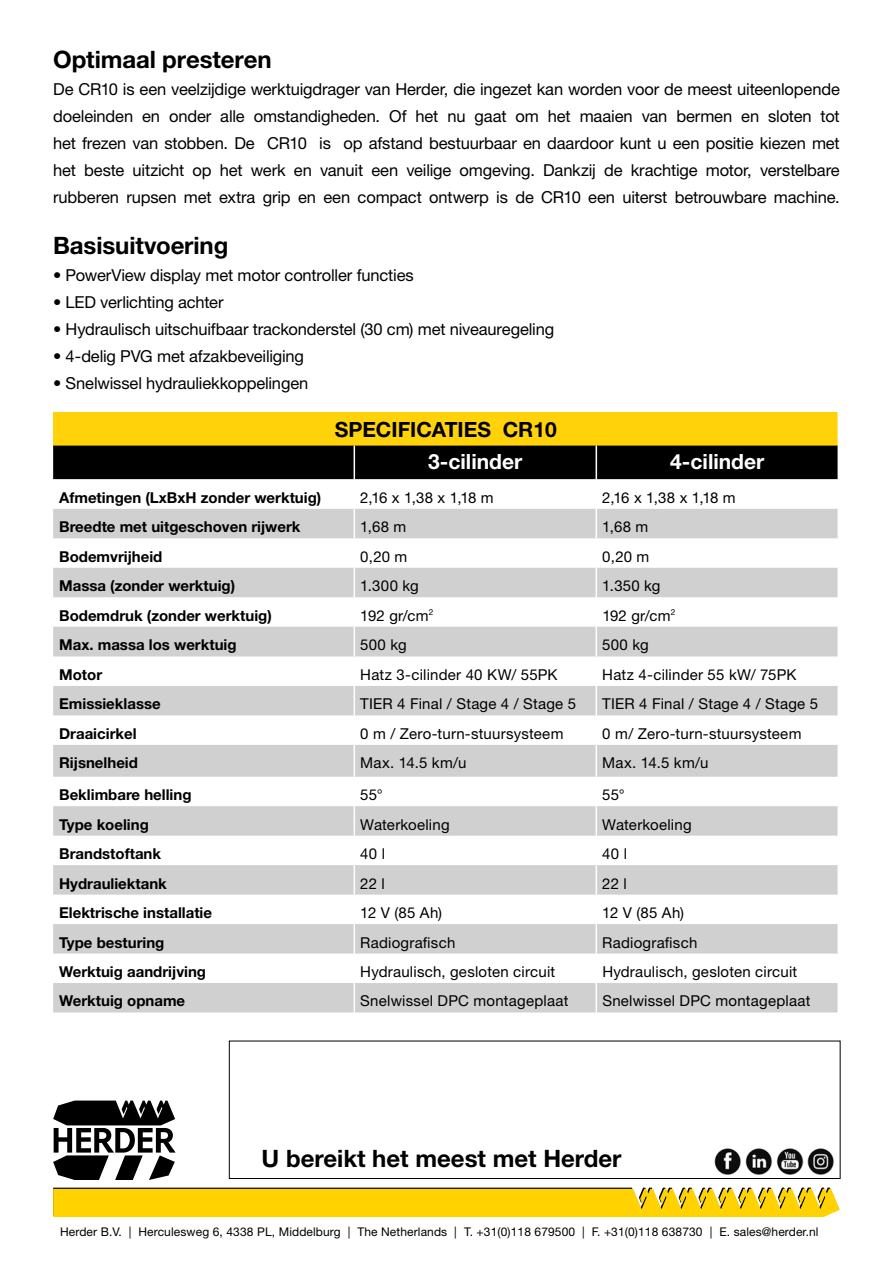
<style>
.page{position:relative;width:893px;height:1263px;background:#fff}
.page>*{position:absolute;margin:0;border:0;box-sizing:border-box;transform-origin:0 0}
.t1{font:700 24px "Helvetica Neue LT Std";color:#000}
.t2{font:700 21px "Helvetica Neue LT Std";color:#fff}
.t3{font:700 21px "Helvetica Neue LT Std";color:#000}
.t4{font:16.5px/27px "Helvetica Neue LT Std";letter-spacing:-.01em;color:#000;text-align:justify}
.t5{font:15px "Helvetica Neue LT Std";letter-spacing:.015em;color:#000}
.t6{font:700 15px "Helvetica Neue LT Std";color:#000}
.t7{font:12px "Helvetica Neue LT Std";letter-spacing:.01em;color:#000}
</style>
<div class="page">
<div style="left:53px;top:412px;width:785px;height:34px;background:#ffd209"></div>
<div style="left:53px;top:446px;width:785px;height:33px;background:#000"></div>
<svg style="left:53px;top:509px;width:785px;height:503px;fill:#d0d0d0"></svg>
<hr style="left:354px;top:446px;width:1px;height:33px;background:#fff">
<hr style="left:596px;top:446px;width:1px;height:33px;background:#fff">
<svg style="left:354px;top:509px;width:1px;height:29px"></svg>
<svg style="left:596px;top:509px;width:1px;height:29px"></svg>
<svg style="left:354px;top:568px;width:1px;height:29px"></svg>
<svg style="left:596px;top:568px;width:1px;height:29px"></svg>
<svg style="left:596px;top:686px;width:1px;height:29px"></svg>
<svg style="left:354px;top:686px;width:1px;height:29px"></svg>
<svg style="left:596px;top:627px;width:1px;height:29px"></svg>
<hr style="left:596px;top:745px;width:1px;height:32px;background:#fff">
<svg style="left:354px;top:983px;width:1px;height:29px"></svg>
<svg style="left:354px;top:627px;width:1px;height:29px"></svg>
<hr style="left:354px;top:745px;width:1px;height:32px;background:#fff">
<hr style="left:354px;top:806px;width:1px;height:30px;background:#fff">
<hr style="left:596px;top:806px;width:1px;height:30px;background:#fff">
<hr style="left:354px;top:865px;width:1px;height:30px;background:#fff">
<hr style="left:596px;top:865px;width:1px;height:30px;background:#fff">
<svg style="left:354px;top:924px;width:1px;height:29px"></svg>
<svg style="left:596px;top:924px;width:1px;height:29px"></svg>
<svg style="left:596px;top:961px;width:204px;height:51px"></svg>
<svg style="left:53px;top:1187px;width:787px;height:30px;background:#f2ca10"></svg>
<svg style="left:53px;top:1100px;width:123px;height:80px"></svg>
<div style="left:229px;top:1041px;width:611px;height:138px;border:1px solid #000"></div>
<img style="left:714px;top:1148px;width:120px;height:26px">
<h1 class="t1" style="left:53px;top:45px;width:220px">Optimaal presteren</h1>
<p class="t4" style="left:53px;top:76px;width:788px">De CR10 is een veelzijdige werktuigdrager van Herder, die ingezet kan worden voor de meest uiteenlopende doeleinden en onder alle omstandigheden. Of het nu gaat om het maaien van bermen en sloten tot het frezen van stobben. De CR10 is op afstand bestuurbaar en daardoor kunt u een positie kiezen met het beste uitzicht op het werk en vanuit een veilige omgeving. Dankzij de krachtige motor, verstelbare rubberen rupsen met extra grip en een compact ontwerp is de CR10 een uiterst betrouwbare machine.</p>
<h1 class="t1" style="left:53px;top:231px;width:177px">Basisuitvoering</h1>
<p class="t4" style="left:53px;top:262px;width:362px">• PowerView display met motor controller functies</p>
<p class="t4" style="left:53px;top:289px;width:172px">• LED verlichting achter</p>
<p class="t4" style="left:53px;top:316px;width:502px">• Hydraulisch uitschuifbaar trackonderstel (30 cm) met niveauregeling</p>
<p class="t4" style="left:53px;top:343px;width:252px">• 4-delig PVG met afzakbeveiliging</p>
<p class="t4" style="left:53px;top:370px;width:257px">• Snelwissel hydrauliekkoppelingen</p>
<p class="t3" style="left:335px;top:416px;width:224px">SPECIFICATIES CR10</p>
<p class="t2" style="left:428px;top:448px;width:96px">3-cilinder</p>
<p class="t2" style="left:670px;top:448px;width:96px">4-cilinder</p>
<p class="t6" style="left:59px;top:488px;width:264px">Afmetingen (LxBxH zonder werktuig)</p>
<p class="t5" style="left:360px;top:488px;width:135px">2,16 x 1,38 x 1,18 m</p>
<p class="t5" style="left:602px;top:488px;width:135px">2,16 x 1,38 x 1,18 m</p>
<p class="t6" style="left:59px;top:518px;width:243px">Breedte met uitgeschoven rijwerk</p>
<p class="t5" style="left:360px;top:518px;width:48px">1,68 m</p>
<p class="t5" style="left:602px;top:518px;width:48px">1,68 m</p>
<p class="t6" style="left:59px;top:547px;width:105px">Bodemvrijheid</p>
<p class="t5" style="left:360px;top:547px;width:48px">0,20 m</p>
<p class="t5" style="left:602px;top:547px;width:48px">0,20 m</p>
<p class="t6" style="left:59px;top:577px;width:178px">Massa (zonder werktuig)</p>
<p class="t5" style="left:360px;top:577px;width:60px">1.300 kg</p>
<p class="t5" style="left:602px;top:577px;width:60px">1.350 kg</p>
<p class="t6" style="left:59px;top:606px;width:214px">Bodemdruk (zonder werktuig)</p>
<p class="t5" style="left:360px;top:606px;width:75px">192 gr/cm<sup>2</sup></p>
<p class="t5" style="left:602px;top:606px;width:75px">192 gr/cm<sup>2</sup></p>
<p class="t6" style="left:59px;top:635px;width:179px">Max. massa los werktuig</p>
<p class="t5" style="left:360px;top:636px;width:48px">500 kg</p>
<p class="t5" style="left:602px;top:636px;width:48px">500 kg</p>
<p class="t6" style="left:59px;top:665px;width:45px">Motor</p>
<p class="t5" style="left:360px;top:666px;width:199px">Hatz 3-cilinder 40 KW/ 55PK</p>
<p class="t5" style="left:602px;top:666px;width:196px">Hatz 4-cilinder 55 kW/ 75PK</p>
<p class="t6" style="left:59px;top:695px;width:103px">Emissieklasse</p>
<p class="t5" style="left:360px;top:695px;width:217px">TIER 4 Final / Stage 4 / Stage 5</p>
<p class="t5" style="left:602px;top:695px;width:217px">TIER 4 Final / Stage 4 / Stage 5</p>
<p class="t6" style="left:59px;top:724px;width:79px">Draaicirkel</p>
<p class="t5" style="left:360px;top:724px;width:205px">0 m / Zero-turn-stuursysteem</p>
<p class="t5" style="left:602px;top:724px;width:201px">0 m/ Zero-turn-stuursysteem</p>
<p class="t6" style="left:59px;top:754px;width:80px">Rijsnelheid</p>
<p class="t5" style="left:360px;top:754px;width:108px">Max. 14.5 km/u</p>
<p class="t5" style="left:602px;top:754px;width:108px">Max. 14.5 km/u</p>
<p class="t6" style="left:59px;top:785px;width:134px">Beklimbare helling</p>
<p class="t5" style="left:360px;top:786px;width:24px">55°</p>
<p class="t5" style="left:602px;top:786px;width:24px">55°</p>
<p class="t6" style="left:59px;top:815px;width:91px">Type koeling</p>
<p class="t5" style="left:360px;top:815px;width:91px">Waterkoeling</p>
<p class="t5" style="left:602px;top:815px;width:91px">Waterkoeling</p>
<p class="t6" style="left:59px;top:844px;width:103px">Brandstoftank</p>
<p class="t5" style="left:360px;top:845px;width:26px">40 l</p>
<p class="t5" style="left:602px;top:845px;width:26px">40 l</p>
<p class="t6" style="left:59px;top:874px;width:109px">Hydrauliektank</p>
<p class="t5" style="left:360px;top:874px;width:26px">22 l</p>
<p class="t5" style="left:602px;top:874px;width:26px">22 l</p>
<p class="t6" style="left:59px;top:903px;width:154px">Elektrische installatie</p>
<p class="t5" style="left:360px;top:904px;width:83px">12 V (85 Ah)</p>
<p class="t5" style="left:602px;top:904px;width:83px">12 V (85 Ah)</p>
<p class="t6" style="left:59px;top:933px;width:107px">Type besturing</p>
<p class="t5" style="left:360px;top:933px;width:97px">Radiografisch</p>
<p class="t5" style="left:602px;top:933px;width:97px">Radiografisch</p>
<p class="t6" style="left:59px;top:962px;width:148px">Werktuig aandrijving</p>
<p class="t5" style="left:360px;top:963px;width:196px">Hydraulisch, gesloten circuit</p>
<p class="t5" style="left:602px;top:963px;width:196px">Hydraulisch, gesloten circuit</p>
<p class="t6" style="left:59px;top:992px;width:128px">Werktuig opname</p>
<p class="t5" style="left:360px;top:992px;width:210px">Snelwissel DPC montageplaat</p>
<p class="t5" style="left:602px;top:992px;width:210px">Snelwissel DPC montageplaat</p>
<h1 class="t1" style="left:262px;top:1143px;width:361px">U bereikt het meest met Herder</h1>
<p class="t7" style="left:60px;top:1225px;width:760px">Herder B.V. | Herculesweg 6, 4338 PL, Middelburg | The Netherlands | T. +31(0)118 679500 | F. +31(0)118 638730 | E. sales@herder.nl</p>
</div>
